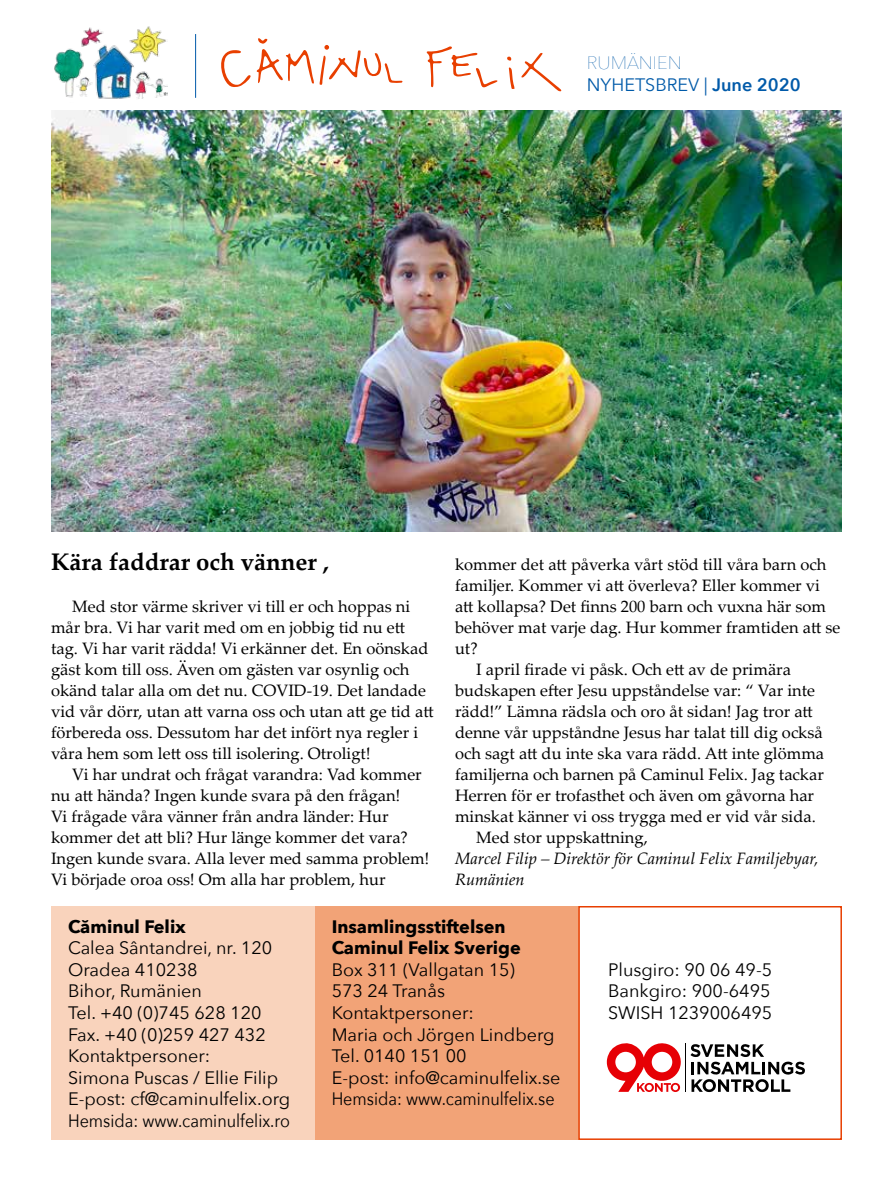
<style>
.page{position:relative;width:893px;height:1191px;background:#fff}
.page>*{position:absolute;margin:0;border:0;box-sizing:border-box;transform-origin:0 0}
.t1{font:700 24px "Palatino Linotype";color:#000}
.t2{font:18px/21.6px "Avenir Next";color:#000}
.t3{font:700 18px/21.6px "Avenir Next";color:#000}
.t4{font:18px/21.6px "Avenir Next";color:#005aa9}
.t5{font:16.5px/21px "Palatino Linotype";color:#000}
.t6{font:italic 16.5px/21px "Palatino Linotype";color:#000}
.s1{font-weight:200}
.s2{font-weight:600}
</style>
<div class="page">
<svg style="left:521px;top:53px;width:41px;height:39px"></svg>
<svg style="left:507px;top:56px;width:5px;height:5px"></svg>
<svg style="left:508px;top:67px;width:7px;height:22px"></svg>
<svg style="left:427px;top:46px;width:71px;height:42px"></svg>
<svg style="left:221px;top:38px;width:182px;height:49px"></svg>
<div style="left:51px;top:906px;width:264px;height:234px;background:#f9d3bc"></div>
<div style="left:315px;top:906px;width:263px;height:234px;background:#f2a377"></div>
<div style="left:578px;top:906px;width:264px;height:234px;border:2px solid #e83f00"></div>
<svg style="left:607px;top:1043px;width:74px;height:49px"></svg>
<hr style="left:685px;top:1043px;width:1px;height:49px;background:#000">
<svg style="left:690px;top:1044px;width:115px;height:48px"></svg>
<img style="left:54px;top:26px;width:113px;height:73px">
<hr style="left:195px;top:34px;width:1px;height:64px;background:#005aa9">
<img style="left:51px;top:111px;width:791px;height:420px">
<p class="t4" style="left:587px;top:51px;width:216px"><span class="s1">RUMÄNIEN<br></span>NYHETSBREV | <span class="s2">June 2020</span></p>
<h1 class="t1" style="left:51px;top:544px;width:279px">Kära faddrar och vänner ,</h1>
<p class="t5" style="left:51px;top:595px;width:384px;text-indent:21px">Med stor värme skriver vi till er och hoppas ni mår bra. Vi har varit med om en jobbig tid nu ett tag. Vi har varit rädda! Vi erkänner det. En oönskad gäst kom till oss. Även om gästen var osynlig och okänd talar alla om det nu. COVID-19. Det landade vid vår dörr, utan att varna oss och utan att ge tid att förbereda oss. Dessutom har det infört nya regler i våra hem som lett oss till isolering. Otroligt!</p>
<p class="t5" style="left:51px;top:763px;width:380px;text-indent:21px">Vi har undrat och frågat varandra: Vad kommer nu att hända? Ingen kunde svara på den frågan!<br>Vi frågade våra vänner från andra länder: Hur kommer det att bli? Hur länge kommer det vara?<br>Ingen kunde svara. Alla lever med samma problem!<br>Vi började oroa oss! Om alla har problem, hur</p>
<p class="t5" style="left:455px;top:553px;width:373px">kommer det att påverka vårt stöd till våra barn och</p>
<p class="t5" style="left:455px;top:574px;width:366px">familjer. Kommer vi att överleva? Eller kommer vi</p>
<p class="t5" style="left:455px;top:595px;width:373px">att kollapsa? Det finns 200 barn och vuxna här som</p>
<p class="t5" style="left:455px;top:616px;width:387px">behöver mat varje dag. Hur kommer framtiden att se</p>
<p class="t5" style="left:455px;top:637px;width:24px">ut?</p>
<p class="t5" style="left:476px;top:658px;width:316px">I april firade vi påsk. Och ett av de primära</p>
<p class="t5" style="left:455px;top:679px;width:362px">budskapen efter Jesu uppståndelse var: “ Var inte</p>
<p class="t5" style="left:455px;top:700px;width:359px">rädd!” Lämna rädsla och oro åt sidan! Jag tror att</p>
<p class="t5" style="left:455px;top:721px;width:369px">denne vår uppståndne Jesus har talat till dig också</p>
<p class="t5" style="left:455px;top:742px;width:371px">och sagt att du inte ska vara rädd. Att inte glömma</p>
<p class="t5" style="left:455px;top:763px;width:370px">familjerna och barnen på Caminul Felix. Jag tackar</p>
<p class="t5" style="left:455px;top:784px;width:361px">Herren för er trofasthet och även om gåvorna har</p>
<p class="t5" style="left:455px;top:805px;width:362px">minskat känner vi oss trygga med er vid vår sida.</p>
<p class="t5" style="left:476px;top:826px;width:173px">Med stor uppskattning,</p>
<p class="t6" style="left:455px;top:847px;width:365px">Marcel Filip – Direktör för Caminul Felix Familjebyar,<br>Rumänien</p>
<p class="t3" style="left:68px;top:915px;width:119px">Căminul Felix</p>
<p class="t2" style="left:68px;top:936px;width:224px">Calea Sântandrei, nr. 120<br>Oradea 410238<br>Bihor, Rumänien<br>Tel. +40 (0)745 628 120<br>Fax. +40 (0)259 427 432<br>Kontaktpersoner:<br>Simona Puscas / Ellie Filip<br>E-post: cf@caminulfelix.org<br>Hemsida: www.caminulfelix.ro</p>
<p class="t3" style="left:332px;top:915px;width:191px">Insamlingsstiftelsen<br>Caminul Felix Sverige</p>
<p class="t2" style="left:332px;top:958px;width:230px">Box 311 (Vallgatan 15)<br>573 24 Tranås<br>Kontaktpersoner:<br>Maria och Jörgen Lindberg<br>Tel. 0140 151 00<br>E-post: info@caminulfelix.se<br>Hemsida: www.caminulfelix.se</p>
<p class="t2" style="left:608px;top:958px;width:166px;text-align:justify">Plusgiro: 90 06 49-5<br>Bankgiro: 900-6495<br>SWISH 1239006495</p>
</div>
